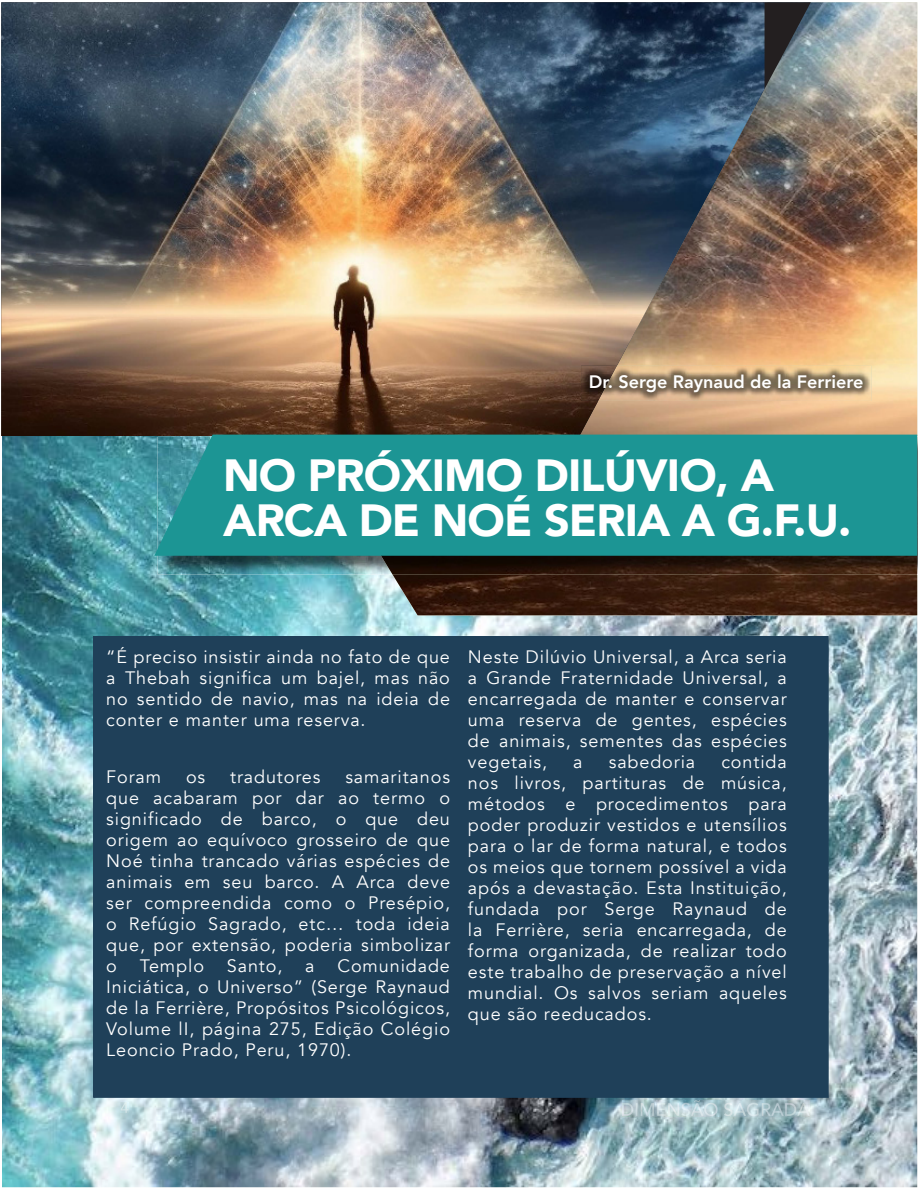
<style>
.page{position:relative;width:918px;height:1188px;background:#fff}
.page>*{position:absolute;margin:0;border:0;box-sizing:border-box;transform-origin:0 0}
.t1{font:900 45px/45px "Avenir";letter-spacing:-.02em;color:#fff}
.t2{font:18px/21px "Avenir";letter-spacing:.05em;color:#fff;text-align:justify}
.t3{font:800 18px "Avenir";color:#fff}
</style>
<div class="page">
<img style="left:2px;top:436px;width:915px;height:751px">
<svg style="left:121px;top:1102px;width:7px;height:11px"></svg>
<img style="left:622px;top:1100px;width:188px;height:16px">
<div style="left:93px;top:636px;width:736px;height:462px;background:#1f4059"></div>
<img style="left:306px;top:2px;width:611px;height:613px">
<img style="left:765px;top:2px;width:46px;height:433px">
<img style="left:1px;top:2px;width:764px;height:434px">
<img style="left:393px;top:437px;width:525px;height:138px">
<img style="left:158px;top:556px;width:235px;height:19px">
<div style="left:154px;top:435px;width:763px;height:121px;background:#1c9594"></div>
<img style="left:617px;top:366px;width:255px;height:35px">
<img style="left:581px;top:366px;width:36px;height:35px">
<p class="t3" style="left:589px;top:368px;width:276px">Dr. Serge Raynaud de la Ferriere</p>
<h1 class="t1" style="left:223px;top:452px;width:630px">NO PRÓXIMO DILÚVIO, A<br>ARCA DE NOÉ SERIA A G.F.U.</h1>
<p class="t2" style="left:106px;top:647px;width:345px">“É preciso insistir ainda no fato de que a Thebah significa um bajel, mas não no sentido de navio, mas na ideia de conter e manter uma reserva.</p>
<p class="t2" style="left:106px;top:767px;width:56px">Foram</p>
<p class="t2" style="left:186px;top:767px;width:21px">os</p>
<p class="t2" style="left:230px;top:767px;width:92px">tradutores</p>
<p class="t2" style="left:106px;top:767px;width:345px;text-indent:239px">samaritanos que acabaram por dar ao termo o significado de barco, o que deu origem ao equívoco grosseiro de que Noé tinha trancado várias espécies de animais em seu barco. A Arca deve ser compreendida como o Presépio, o Refúgio Sagrado, etc… toda ideia que, por extensão, poderia simbolizar o</p>
<p class="t2" style="left:106px;top:956px;width:345px;text-indent:231px">Comunidade Iniciática, o Universo” (Serge Raynaud de la Ferrière, Propósitos Psicológicos, Volume lI, página 275, Edição Colégio Leoncio Prado, Peru, 1970).</p>
<p class="t2" style="left:140px;top:956px;width:66px">Templo</p>
<p class="t2" style="left:227px;top:956px;width:57px">Santo,</p>
<p class="t2" style="left:305px;top:956px;width:11px">a</p>
<p class="t2" style="left:468px;top:647px;width:320px">Neste Dilúvio Universal, a Arca seria a Grande Fraternidade Universal, a encarregada de manter e conservar uma reserva de gentes, espécies de animais, sementes das espécies vegetais,</p>
<p class="t2" style="left:468px;top:752px;width:320px;text-indent:253px">contida nos livros, partituras de música, métodos e procedimentos para poder produzir vestidos e utensílios para o lar de forma natural, e todos os meios que tornem possível a vida após a devastação. Esta Instituição, fundada por Serge Raynaud de la Ferrière, seria encarregada, de forma organizada, de realizar todo este trabalho de preservação a nível mundial. Os salvos seriam aqueles que são reeducados.</p>
<p class="t2" style="left:573px;top:752px;width:11px">a</p>
<p class="t2" style="left:609px;top:752px;width:88px">sabedoria</p>
</div>
